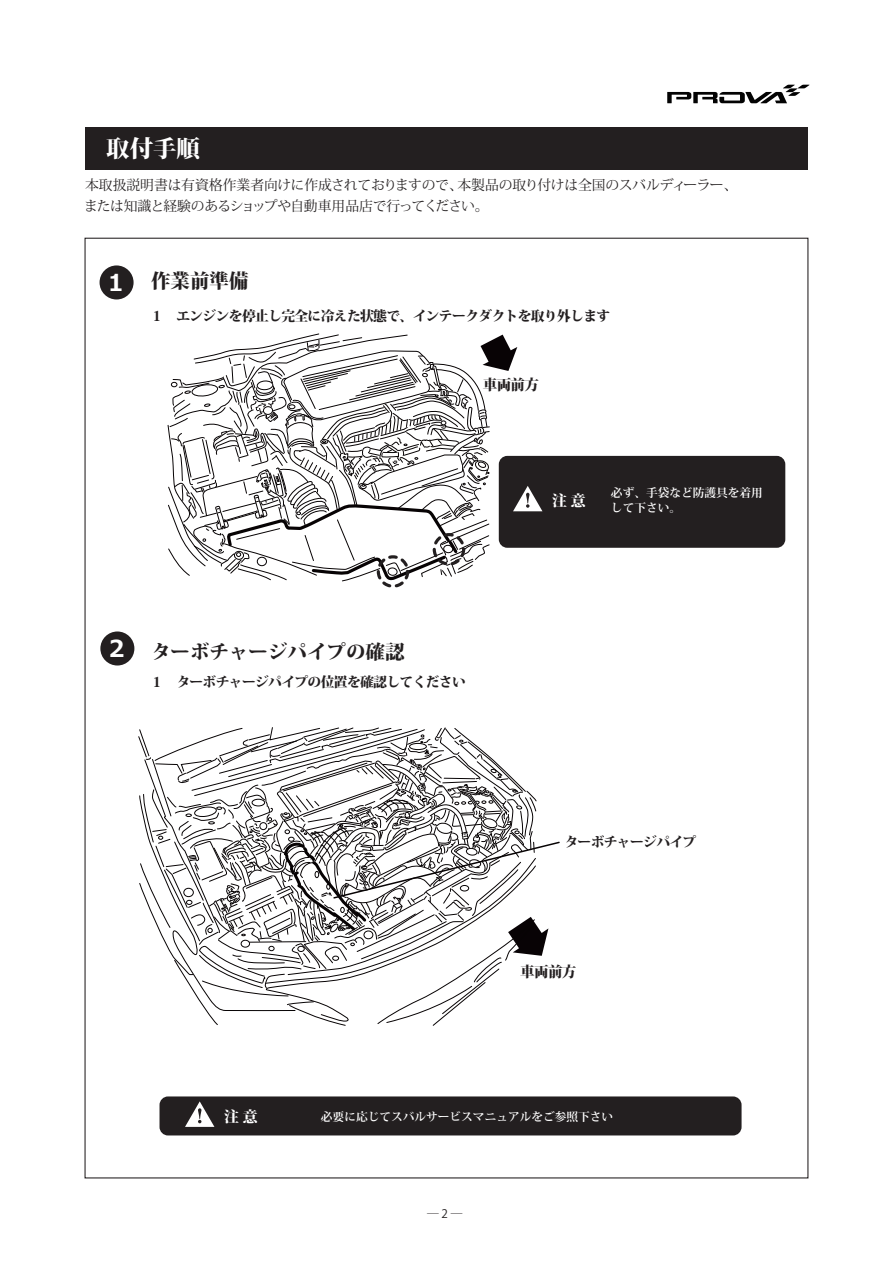
<style>
.page{position:relative;width:893px;height:1263px;background:#fff}
.page>*{position:absolute;margin:0;border:0;box-sizing:border-box;transform-origin:0 0}
.t1{font:800 23.4px "Koz Min Pr 6 N";color:#fff}
.t2{font:700 23.4px "Meiryo";color:#fff}
.t3{font:800 19.5px "Koz Min Pr 6 N";color:#231f20}
.t4{font:800 14.85px "Koz Min Pr 6 N";color:#fff}
.t5{font:800 14.55px "Koz Min Pr 6 N";letter-spacing:-.05em;color:#231f20}
.t6{font:13.8px/21.3px "Koz Min Pr 6 N";letter-spacing:-.025em;color:#231f20}
.t7{font:800 13.8px "Koz Min Pr 6 N";letter-spacing:-.05em;color:#231f20}
.t8{font:700 11.7px/15px "Koz Min Pr 6 N";color:#fff}
.t9{font:11.7px "Folk Pro Regular 90 ms RKSJ H";color:#231f20}
.s1{font-family:"Meiryo";font-weight:700;font-size:23.4px;color:#fff}
</style>
<div class="page">
<div style="left:85px;top:128px;width:723px;height:42px;background:#231f20"></div>
<div style="left:160px;top:1096px;width:582px;height:39px;background:#231f20;border-radius:9px"></div>
<svg style="left:185px;top:1101px;width:29px;height:26px"></svg>
<svg style="left:667px;top:85px;width:143px;height:18px"></svg>
<div style="left:100px;top:265px;width:34px;height:34px;background:#231f20;border-radius:50%"></div>
<div style="left:100px;top:631px;width:34px;height:34px;background:#231f20;border-radius:50%"></div>
<div style="left:499px;top:456px;width:286px;height:92px;background:#231f20;border-radius:9px"></div>
<svg style="left:167px;top:333px;width:375px;height:248px"></svg>
<div style="left:377px;top:555px;width:32px;height:33px;border:3px dashed #231f20;border-radius:50%"></div>
<div style="left:433px;top:533px;width:32px;height:33px;border:3px dashed #231f20;border-radius:50%"></div>
<svg style="left:138px;top:727px;width:422px;height:299px"></svg>
<p class="t1" style="left:106px;top:136px;width:95px">取付手順</p>
<p class="t6" style="left:84px;top:175px;width:655px">本取扱説明書は有資格作業者向けに作成されておりますので、本製品の取り付けは全国のスバルディーラー、または知識と経験のあるショップや自動車用品店で行ってください。</p>
<p class="t2" style="left:108px;top:266px;width:17px">1</p>
<p class="t3" style="left:151px;top:270px;width:99px">作業前準備</p>
<p class="t7" style="left:150px;top:308px;width:462px">１　エンジンを停止し完全に冷えた状態で、インテークダクトを取り外します</p>
<p class="t5" style="left:483px;top:377px;width:58px">車両前方</p>
<p class="t4" style="left:552px;top:492px;width:35px">注 意</p>
<p class="t8" style="left:611px;top:485px;width:154px">必ず、手袋など防護具を着用して下さい。</p>
<p class="t3" style="left:109px;top:641px;width:297px"><span class="s1">2</span> ターボチャージパイプの確認</p>
<p class="t7" style="left:150px;top:674px;width:317px">１　ターボチャージパイプの位置を確認してください</p>
<p class="t7" style="left:564px;top:834px;width:133px">ターボチャージパイプ</p>
<p class="t5" style="left:520px;top:964px;width:58px">車両前方</p>
<p class="t4" style="left:224px;top:1108px;width:35px">注 意</p>
<p class="t8" style="left:321px;top:1110px;width:294px">必要に応じてスバルサービスマニュアルをご参照下さい</p>
<p class="t9" style="left:427px;top:1207px;width:37px">─ 2 ─</p>
</div>
